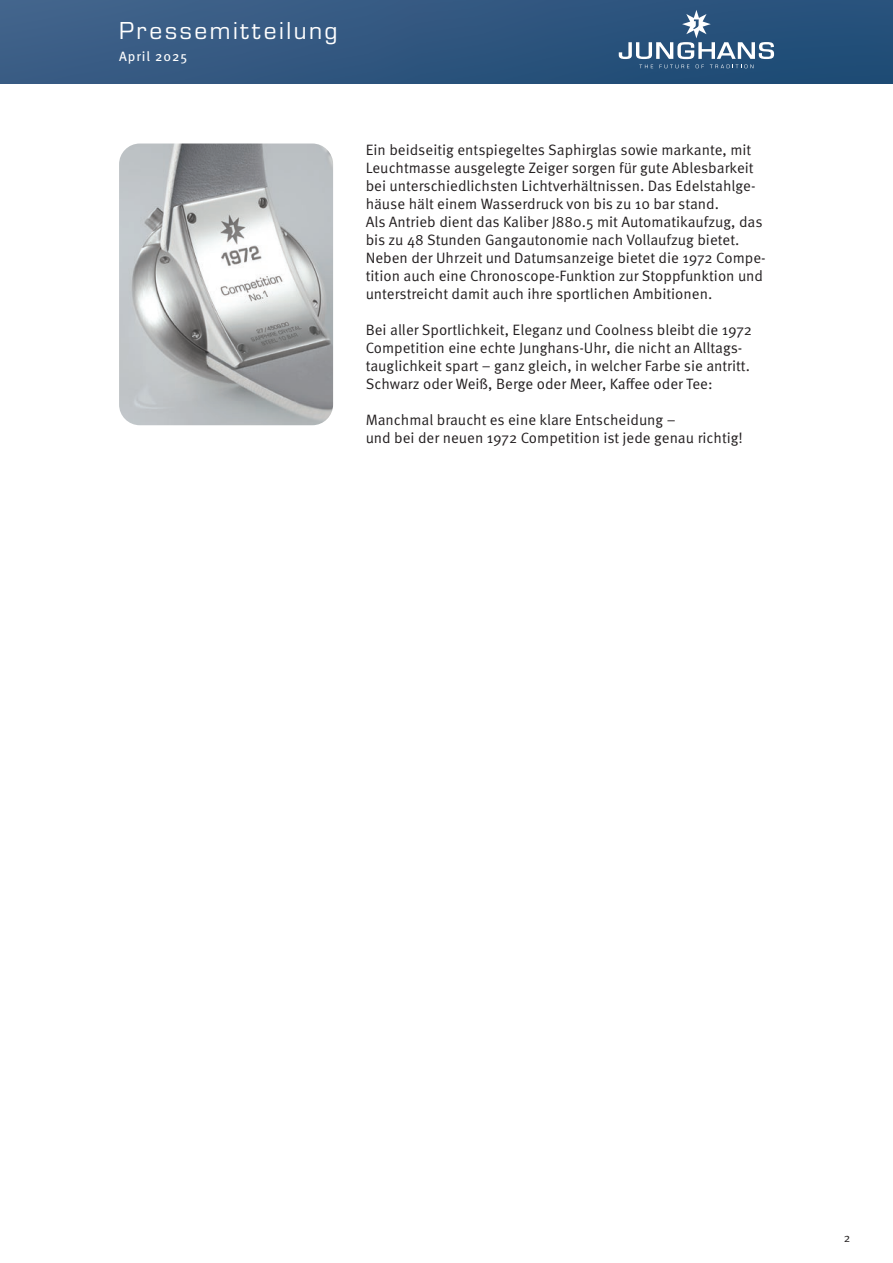
<style>
.page{position:relative;width:893px;height:1263px;background:#fff}
.page>*{position:absolute;margin:0;border:0;box-sizing:border-box;transform-origin:0 0}
.t1{font:25.5px "Eurostile";letter-spacing:.1em;color:#fff}
.t2{font:15px/18px "Meta Pro Norm";color:#231f20}
.t3{font:13.5px "Meta Pro";letter-spacing:.07em;color:#fff}
.t4{font:12px "Meta Pro Norm";color:#231f20}
</style>
<div class="page">
<div style="left:0;top:0;width:893px;height:84px;background:linear-gradient(to right,#3f6088,#1f4c76)"></div>
<svg style="left:619px;top:10px;width:155px;height:58px;background:#486c8f"></svg>
<img style="left:119px;top:144px;width:214px;height:281px">
<h1 class="t1" style="left:119px;top:14px;width:220px">Pressemitteilung</h1>
<p class="t3" style="left:119px;top:46px;width:70px">April 2025</p>
<p class="t2" style="left:366px;top:140px;width:402px">Ein beidseitig entspiegeltes Saphirglas sowie markante, mit Leuchtmasse ausgelegte Zeiger sorgen für gute Ablesbarkeit bei unterschiedlichsten Lichtverhältnissen. Das Edelstahlge&shy;häuse hält einem Wasserdruck von bis zu 10 bar stand.<br>Als Antrieb dient das Kaliber J880.5 mit Automatikaufzug, das bis zu 48 Stunden Gangautonomie nach Vollaufzug bietet.<br>Neben der Uhrzeit und Datumsanzeige bietet die 1972 Compe&shy;tition auch eine Chronoscope-Funktion zur Stoppfunktion und unterstreicht damit auch ihre sportlichen Ambitionen.</p>
<p class="t2" style="left:366px;top:320px;width:388px">Bei aller Sportlichkeit, Eleganz und Coolness bleibt die 1972<br>Competition eine echte Junghans-Uhr, die nicht an Alltags&shy;tauglichkeit spart – ganz gleich, in welcher Farbe sie antritt.<br>Schwarz oder Weiß, Berge oder Meer, Kaffee oder Tee:</p>
<p class="t2" style="left:366px;top:410px;width:379px">Manchmal braucht es eine klare Entscheidung –<br>und bei der neuen 1972 Competition ist jede genau richtig!</p>
<p class="t4" style="left:844px;top:1229px;width:8px">2</p>
</div>
